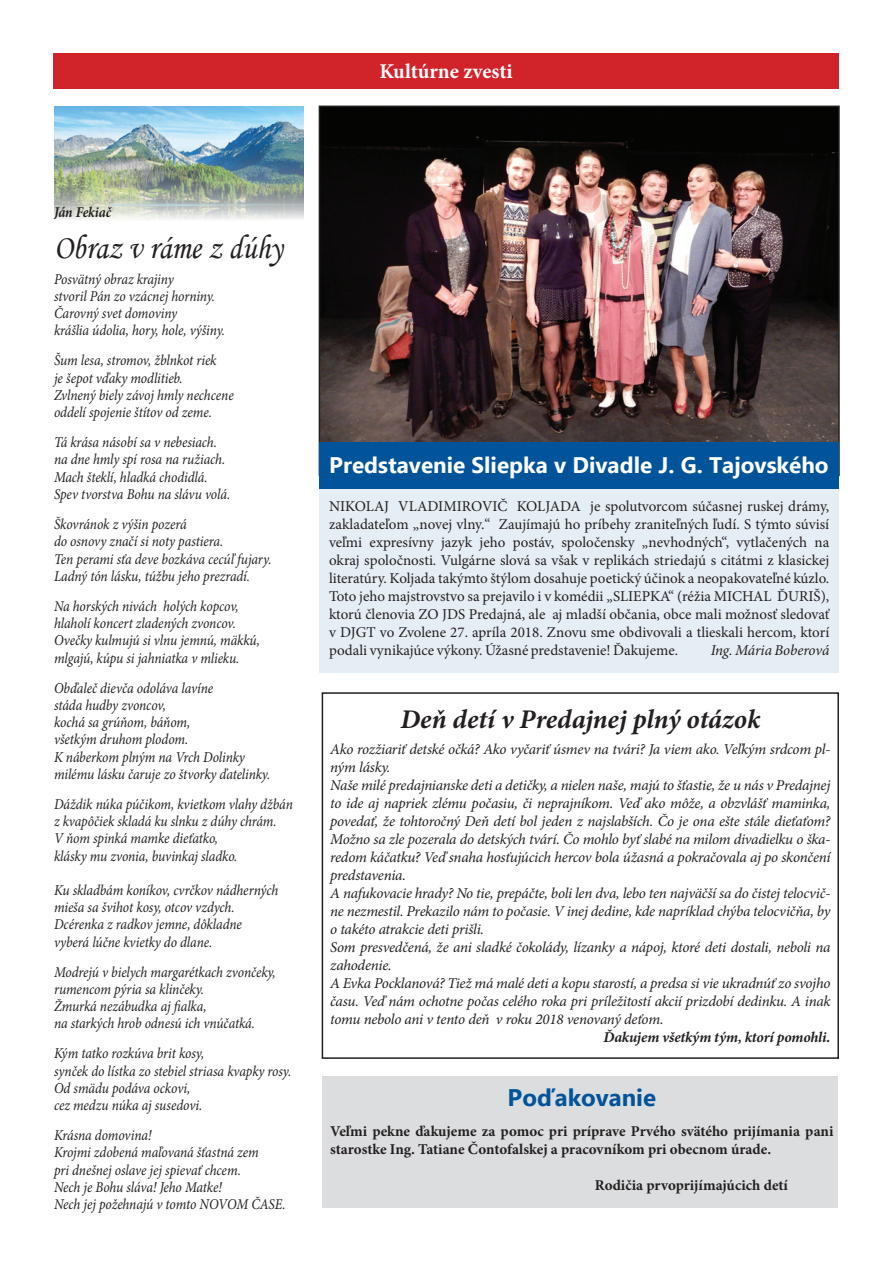
<style>
.page{position:relative;width:893px;height:1263px;background:#fff}
.page>*{position:absolute;margin:0;border:0;box-sizing:border-box;transform-origin:0 0}
.t1{font:34.5px "Monotype Corsiva";color:#231f20;scale:.9 1}
.t2{font:italic 700 27px "Minion Pro";color:#231f20}
.t3{font:700 24px "Ebrima";color:#015499}
.t4{font:700 22.5px "Ebrima";color:#fff}
.t5{font:700 21px "Minion Pro";color:#fff}
.t6{font:italic 15px/17.2px "Minion Pro";letter-spacing:-.015em;color:#231f20;scale:.9 1}
.t7{font:italic 15px/18px "Minion Pro";letter-spacing:-.015em;color:#231f20}
.t8{font:15px/18px "Minion Pro";color:#231f20;text-align:justify}
.t9{font:700 15px/18px "Minion Pro";color:#231f20}
.t10{font:italic 700 15px "Minion Pro";letter-spacing:-.015em;color:#231f20}
.t11{font:italic 700 15px "Minion Pro";letter-spacing:-.015em;color:#231f20;scale:.9 1}
</style>
<div class="page">
<img style="left:54px;top:106px;width:250px;height:113px">
<div style="left:322px;top:1076px;width:516px;height:132px;background:#dcdddf"></div>
<img style="left:322px;top:109px;width:515px;height:333px">
<div style="left:319px;top:468px;width:520px;height:204px;background:#e6eef5"></div>
<div style="left:53px;top:53px;width:786px;height:36px;background:#d1232a"></div>
<div style="left:319px;top:442px;width:520px;height:47px;background:#015499"></div>
<div style="left:322px;top:692px;width:517px;height:367px;border:2px solid #231f20"></div>
<h3 class="t5" style="left:379px;top:56px;width:135px">Kultúrne zvesti</h3>
<p class="t11" style="left:54px;top:201px;width:65px">Ján Fekiač</p>
<h1 class="t1" style="left:54px;top:226px;width:255px">Obraz v ráme z dúhy</h1>
<p class="t6" style="left:54px;top:270px;width:191px">Posvätný obraz krajiny<br>stvoril Pán zo vzácnej horniny.<br>Čarovný svet domoviny<br>krášlia údolia, hory, hole, výšiny.</p>
<p class="t6" style="left:54px;top:352px;width:201px">Šum lesa, stromov, žblnkot riek<br>je šepot vďaky modlitieb.<br>Zvlnený biely závoj hmly nechcene oddelí spojenie štítov od zeme.</p>
<p class="t6" style="left:54px;top:434px;width:197px">Tá krása násobí sa v nebesiach. na dne hmly spí rosa na ružiach.<br>Mach šteklí, hladká chodidlá.<br>Spev tvorstva Bohu na slávu volá.</p>
<p class="t6" style="left:54px;top:515px;width:243px">Škovránok z výšin pozerá<br>do osnovy značí si noty pastiera.<br>Ten perami sťa deve bozkáva cecúľ fujary.<br>Ladný tón lásku, túžbu jeho prezradí.</p>
<p class="t6" style="left:54px;top:597px;width:230px">Na horských nivách holých kopcov, hlaholí koncert zladených zvoncov.<br>Ovečky kulmujú si vlnu jemnú, mäkkú, mlgajú, kúpu si jahniatka v mlieku.</p>
<p class="t6" style="left:54px;top:679px;width:242px">Obďaleč dievča odoláva lavíne<br>stáda hudby zvoncov,<br>kochá sa grúňom, báňom,<br>všetkým druhom plodom.<br>K náberkom plným na Vrch Dolinky milému lásku čaruje zo štvorky ďatelinky.</p>
<p class="t6" style="left:54px;top:795px;width:267px">Dáždik núka púčikom, kvietkom vlahy džbán z kvapôčiek skladá ku slnku z dúhy chrám.<br>V ňom spinká mamke dieťatko,<br>klásky mu zvonia, buvinkaj sladko.</p>
<p class="t6" style="left:54px;top:881px;width:251px">Ku skladbám koníkov, cvrčkov nádherných mieša sa švihot kosy, otcov vzdych.<br>Dcérenka z radkov jemne, dôkladne vyberá lúčne kvietky do dlane.</p>
<p class="t6" style="left:54px;top:963px;width:248px">Modrejú v bielych margarétkach zvončeky, rumencom pýria sa klinčeky.<br>Žmurká nezábudka aj fialka,<br>na starkých hrob odnesú ich vnúčatká.</p>
<p class="t6" style="left:54px;top:1045px;width:265px">Kým tatko rozkúva brit kosy,<br>synček do lístka zo stebiel striasa kvapky rosy.<br>Od smädu podáva ockovi,<br>cez medzu núka aj susedovi.</p>
<p class="t6" style="left:54px;top:1126px;width:259px">Krásna domovina!<br>Krojmi zdobená maľovaná šťastná zem<br>pri dnešnej oslave jej spievať chcem.<br>Nech je Bohu sláva! Jeho Matke!<br>Nech jej požehnajú v tomto NOVOM ČASE.</p>
<h3 class="t4" style="left:329px;top:448px;width:501px">Predstavenie Sliepka v Divadle J. G. Tajovského</h3>
<p class="t8" style="left:329px;top:497px;width:502px">NIKOLAJ VLADIMIROVIČ KOLJADA je spolutvorcom súčasnej ruskej drámy, zakladateľom „novej vlny.“ Zaujímajú ho príbehy zraniteľných ľudí. S týmto súvisí veľmi expresívny jazyk jeho postáv, spoločensky „nevhodných“, vytlačených na okraj spoločnosti. Vulgárne slová sa však v replikách striedajú s citátmi z klasickej literatúry. Koljada takýmto štýlom dosahuje poetický účinok a neopakovateľné kúzlo.<br>Toto jeho majstrovstvo sa prejavilo i v komédii „SLIEPKA“ (réžia MICHAL ĎURIŠ), ktorú členovia ZO JDS Predajná, ale aj mladší občania, obce mali možnosť sledovať v DJGT vo Zvolene 27. apríla 2018. Znovu sme obdivovali a tlieskali hercom, ktorí podali vynikajúce výkony. Úžasné predstavenie! Ďakujeme.</p>
<p class="t7" style="left:711px;top:641px;width:120px">Ing. Mária Boberová</p>
<h2 class="t2" style="left:400px;top:700px;width:361px">Deň detí v Predajnej plný otázok</h2>
<p class="t7" style="left:330px;top:740px;width:502px">Ako rozžiariť detské očká? Ako vyčariť úsmev na tvári? Ja viem ako. Veľkým srdcom pl&shy;ným lásky.<br>Naše milé predajnianske deti a detičky, a nielen naše, majú to šťastie, že u nás v Predajnej to ide aj napriek zlému počasiu, či neprajníkom. Veď ako môže, a obzvlášť maminka, povedať, že tohtoročný Deň detí bol jeden z najslabších. Čo je ona ešte stále dieťaťom?<br>Možno sa zle pozerala do detských tvárí. Čo mohlo byť slabé na milom divadielku o ška&shy;redom káčatku? Veď snaha hosťujúcich hercov bola úžasná a pokračovala aj po skončení predstavenia.<br>A nafukovacie hrady? No tie, prepáčte, boli len dva, lebo ten najväčší sa do čistej telocvič&shy;ne nezmestil. Prekazilo nám to počasie. V inej dedine, kde napríklad chýba telocvičňa, by o takéto atrakcie deti prišli.<br>Som presvedčená, že ani sladké čokolády, lízanky a nápoj, ktoré deti dostali, neboli na zahodenie.<br>A Evka Pocklanová? Tiež má malé deti a kopu starostí, a predsa si vie ukradnúť zo svojho času. Veď nám ochotne počas celého roka pri príležitostí akcií prizdobí dedinku. A inak tomu nebolo ani v tento deň v roku 2018 venovaný deťom.</p>
<p class="t10" style="left:604px;top:1027px;width:228px">Ďakujem všetkým tým, ktorí pomohli.</p>
<h3 class="t3" style="left:508px;top:1079px;width:150px">Poďakovanie</h3>
<p class="t9" style="left:330px;top:1122px;width:505px">Veľmi pekne ďakujeme za pomoc pri príprave Prvého svätého prijímania pani starostke Ing. Tatiane Čontofalskej a pracovníkom pri obecnom úrade.</p>
<p class="t9" style="left:595px;top:1176px;width:195px">Rodičia prvoprijímajúcich detí</p>
</div>
